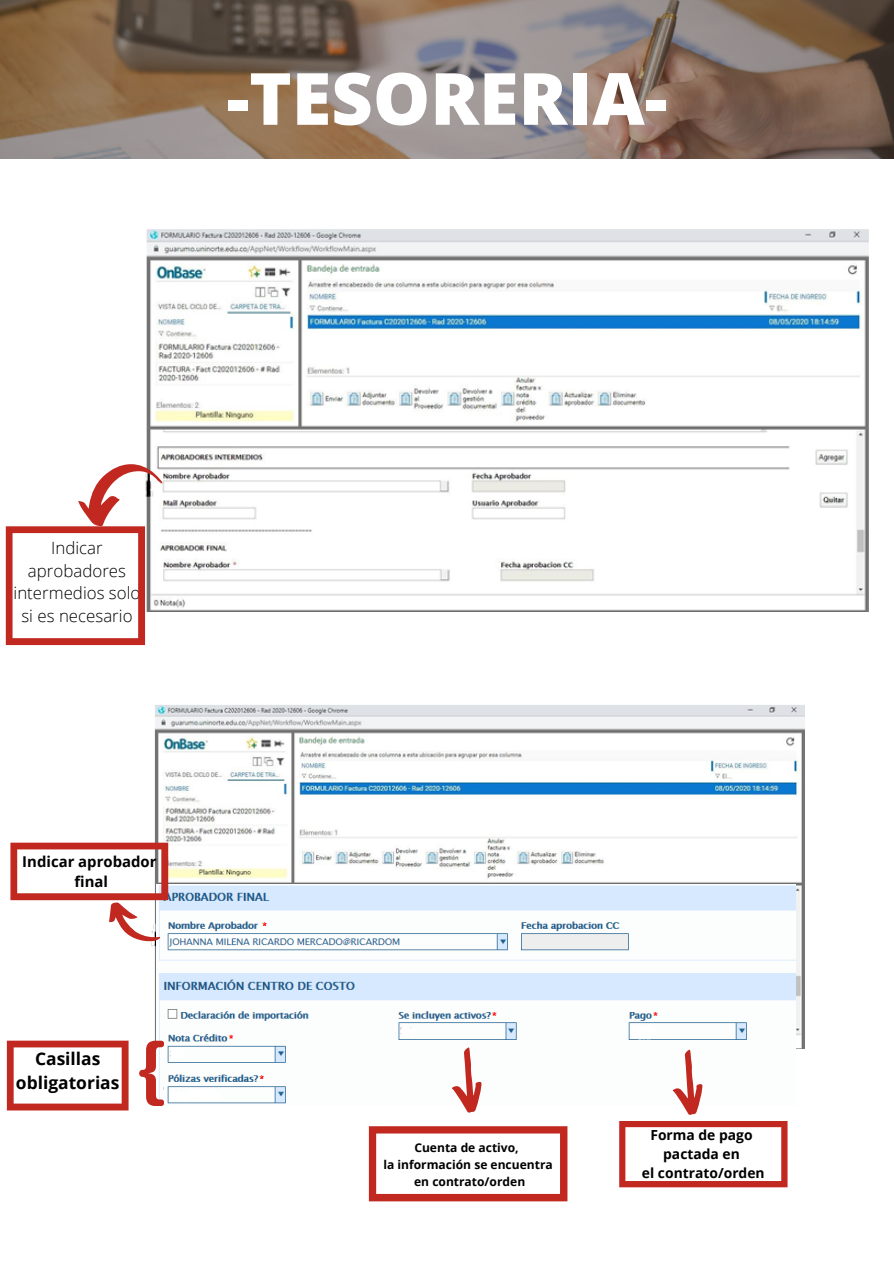
<style>
.page{position:relative;width:894px;height:1264px;background:#fff}
.page>*{position:absolute;margin:0;border:0;box-sizing:border-box;transform-origin:0 0}
.t1{font:800 72px "Open Sans";color:#fff}
.t2{font:700 17.4px "Open Sans";color:#000}
.t3{font:300 16.8px/22.8px "Open Sans";color:#000;text-align:center}
.t4{font:700 14.85px "Open Sans";color:#000}
.t5{font:700 13.8px "Open Sans";color:#000}
.t6{font:700 12px "Open Sans";color:#000}
</style>
<div class="page">
<svg style="left:0;top:0;width:893px;height:159px"></svg>
<img style="left:146px;top:229px;width:722px;height:382px">
<svg style="left:6px;top:464px;width:156px;height:181px"></svg>
<img style="left:154px;top:705px;width:650px;height:343px">
<img style="left:156px;top:884px;width:638px;height:221px">
<svg style="left:10px;top:842px;width:158px;height:110px"></svg>
<svg style="left:139px;top:1040px;width:24px;height:65px"></svg>
<svg style="left:7px;top:1040px;width:121px;height:70px"></svg>
<svg style="left:451px;top:1047px;width:30px;height:65px"></svg>
<svg style="left:369px;top:1126px;width:198px;height:75px"></svg>
<svg style="left:619px;top:1049px;width:168px;height:138px"></svg>
<p class="t1" style="left:226px;top:48px;width:442px">-TESORERIA-</p>
<p class="t3" style="left:14px;top:536px;width:128px">Indicar aprobadores intermedios solo si es necesario</p>
<p class="t4" style="left:22px;top:850px;width:136px">Indicar aprobador</p>
<p class="t4" style="left:74px;top:871px;width:35px">final</p>
<p class="t2" style="left:35px;top:1046px;width:67px">Casillas</p>
<p class="t2" style="left:16px;top:1070px;width:105px">obligatorias</p>
<p class="t6" style="left:414px;top:1138px;width:106px">Cuenta de activo,</p>
<p class="t6" style="left:383px;top:1155px;width:171px">la información se encuentra</p>
<p class="t6" style="left:414px;top:1172px;width:113px">en contrato/orden</p>
<p class="t5" style="left:650px;top:1124px;width:104px">Forma de pago</p>
<p class="t5" style="left:663px;top:1144px;width:78px">pactada en</p>
<p class="t5" style="left:641px;top:1163px;width:124px">el contrato/orden</p>
</div>
